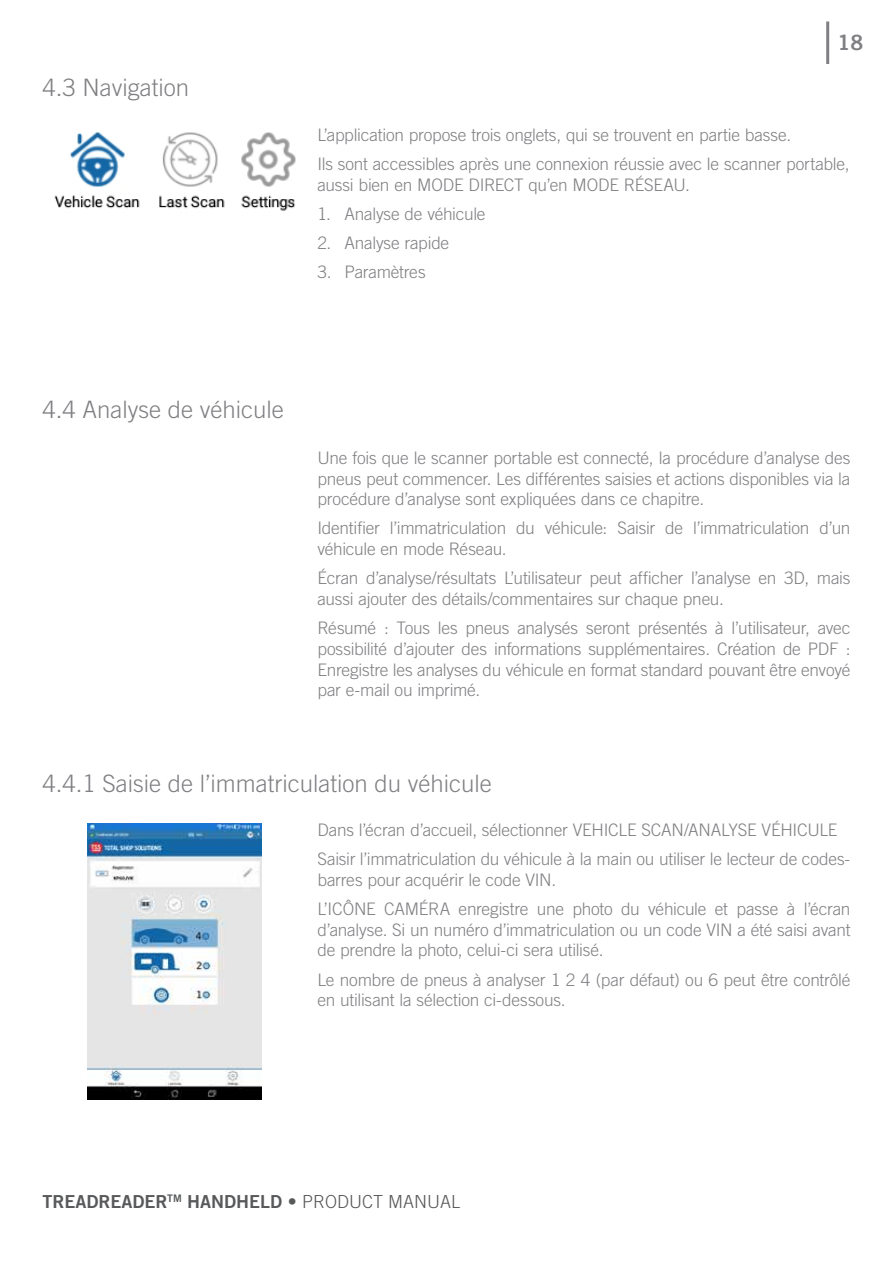
<style>
.page{position:relative;width:893px;height:1263px;background:#fff}
.page>*{position:absolute;margin:0;border:0;box-sizing:border-box;transform-origin:0 0}
.t1{font:300 24px "Trade Gothic LT Std";color:#807f83}
.t2{font:21px "Trade Gothic LT Bold Two";color:#807f83}
.t3{font:18px "Trade Gothic LT Bold Two";color:#58595b}
.t4{font:300 17.25px/20.7px "Trade Gothic LT Std";letter-spacing:-.015em;color:#807f83}
.s1{font-family:"Trade Gothic LT Std";font-weight:300}
</style>
<div class="page">
<hr style="left:826px;top:21px;width:3px;height:43px;background:#807f83">
<img style="left:54px;top:131px;width:86px;height:78px">
<img style="left:159px;top:132px;width:66px;height:77px">
<img style="left:241px;top:132px;width:55px;height:79px">
<img style="left:88px;top:823px;width:174px;height:277px">
<h1 class="t1" style="left:43px;top:73px;width:148px">4.3 Navigation</h1>
<p class="t2" style="left:838px;top:29px;width:27px">18</p>
<p class="t4" style="left:317px;top:120px;width:534px;line-height:29.2px">L’application propose trois onglets, qui se trouvent en partie basse.<br>Ils sont accessibles après une connexion réussie avec le scanner portable,</p>
<p class="t4" style="left:317px;top:174px;width:374px">aussi bien en MODE DIRECT qu’en MODE RÉSEAU.</p>
<p class="t4" style="left:317px;top:203px;width:170px">1. Analyse de véhicule</p>
<p class="t4" style="left:317px;top:232px;width:133px">2. Analyse rapide</p>
<p class="t4" style="left:317px;top:262px;width:110px">3. Paramètres</p>
<h1 class="t1" style="left:43px;top:395px;width:243px">4.4 Analyse de véhicule</h1>
<p class="t4" style="left:317px;top:447px;width:535px;text-align:justify">Une fois que le scanner portable est connecté, la procédure d’analyse des pneus peut commencer. Les différentes saisies et actions disponibles via la procédure d’analyse sont expliquées dans ce chapitre.</p>
<p class="t4" style="left:317px;top:518px;width:535px">Identifier l’immatriculation du véhicule: Saisir de l’immatriculation d’un véhicule en mode Réseau.</p>
<p class="t4" style="left:317px;top:568px;width:535px">Écran d’analyse/résultats L’utilisateur peut afficher l’analyse en 3D, mais aussi ajouter des détails/commentaires sur chaque pneu.</p>
<p class="t4" style="left:317px;top:617px;width:535px;text-align:justify">Résumé : Tous les pneus analysés seront présentés à l’utilisateur, avec possibilité d’ajouter des informations supplémentaires. Création de PDF :<br>Enregistre les analyses du véhicule en format standard pouvant être envoyé par e-mail ou imprimé.</p>
<h1 class="t1" style="left:43px;top:770px;width:451px">4.4.1 Saisie de l’immatriculation du véhicule</h1>
<p class="t4" style="left:317px;top:815px;width:534px;line-height:29.2px">Dans l’écran d’accueil, sélectionner VEHICLE SCAN/ANALYSE VÉHICULE<br>Saisir l’immatriculation du véhicule à la main ou utiliser le lecteur de codes-</p>
<p class="t4" style="left:317px;top:865px;width:535px;line-height:29.2px">barres pour acquérir le code VIN.<br>L’ICÔNE CAMÉRA enregistre une photo du véhicule et passe à l’écran</p>
<p class="t4" style="left:317px;top:919px;width:535px">d’analyse. Si un numéro d’immatriculation ou un code VIN a été saisi avant de prendre la photo, celui-ci sera utilisé.</p>
<p class="t4" style="left:317px;top:969px;width:534px">Le nombre de pneus à analyser 1 2 4 (par défaut) ou 6 peut être contrôlé en utilisant la sélection ci-dessous.</p>
<p class="t3" style="left:43px;top:1190px;width:419px">TREADREADER<sup>TM</sup> HANDHELD • <span class="s1">PRODUCT MANUAL</span></p>
</div>
